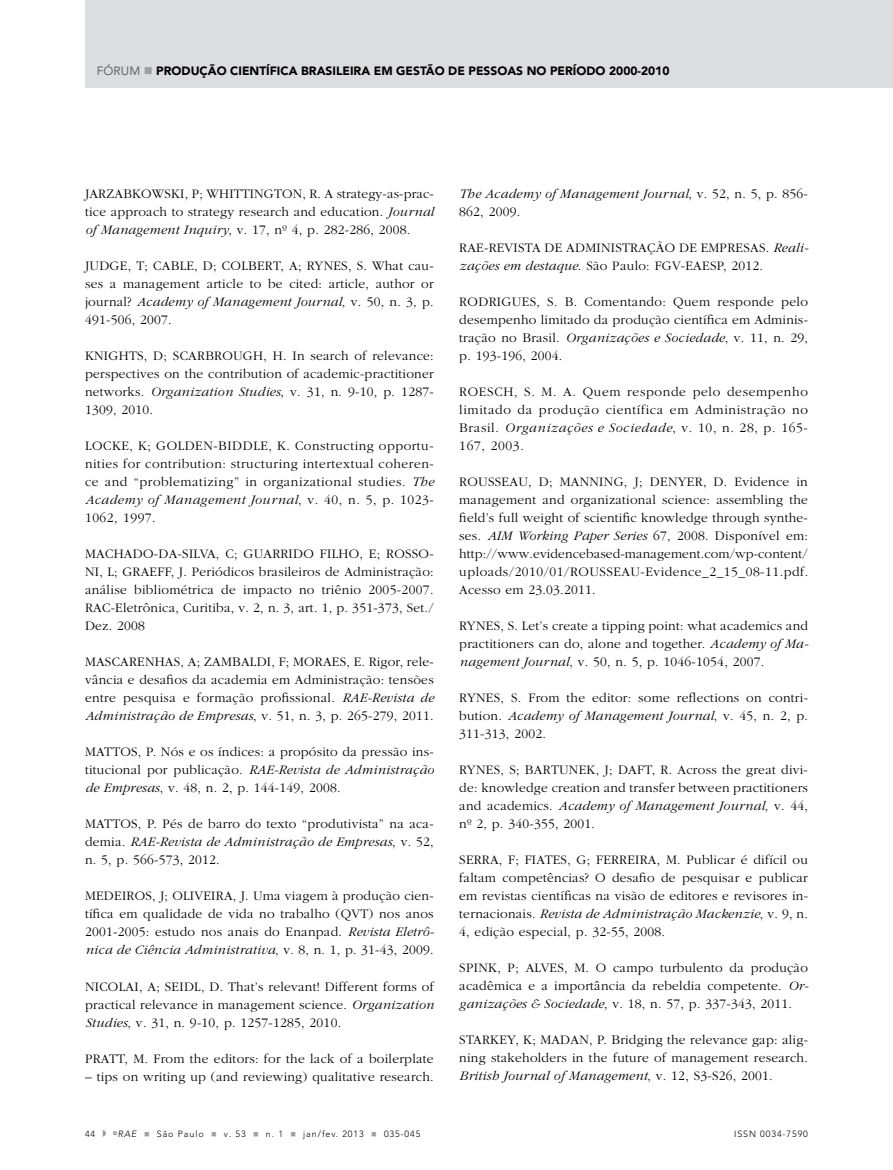
<style>
.page{position:relative;width:893px;height:1170px;background:#fff}
.page>*{position:absolute;margin:0;border:0;box-sizing:border-box;transform-origin:0 0}
.t1{font:300 13.5px/18px "Garamond";letter-spacing:.02em;color:#000;text-align:justify}
.t2{font:italic 300 13.5px/18px "Garamond";letter-spacing:.02em;color:#000}
.t3{font:900 12px "Avenir LT Std";color:#000}
.t4{font:300 9px "Avenir LT Std";letter-spacing:.1em;color:#000}
.s1{font-weight:400;color:#636466}
.s2{color:#9d9fa2}
.s3{font-style:italic}
.s4{font-style:normal}
</style>
<div class="page">
<div style="left:85px;top:0;width:808px;height:87px;background:#dcddde"></div>
<svg style="left:103px;top:1130px;width:3px;height:6px"></svg>
<p class="t3" style="left:97px;top:63px;width:574px"><span class="s1">FÓRUM</span> <span class="s2">■</span> PRODUÇÃO CIENTÍFICA BRASILEIRA EM GESTÃO DE PESSOAS NO PERÍODO 2000-2010</p>
<p class="t1" style="left:85px;top:185px;width:350px">JARZABKOWSKI, P; WHITTINGTON, R. A strategy-as-prac&shy;tice approach to strategy research and education. <span class="s3">Journal of Management Inquiry</span>, v. 17, nº 4, p. 282-286, 2008.</p>
<p class="t1" style="left:85px;top:257px;width:350px">JUDGE, T; CABLE, D; COLBERT, A; RYNES, S. What cau&shy;ses a management article to be cited: article, author or journal? <span class="s3">Academy of Management Journal</span>, v. 50, n. 3, p.<br>491-506, 2007.</p>
<p class="t1" style="left:85px;top:347px;width:350px">KNIGHTS, D; SCARBROUGH, H. In search of relevance: perspectives on the contribution of academic-practitioner networks. <span class="s3">Organization Studies</span>, v. 31, n. 9-10, p. 1287- 1309, 2010.</p>
<p class="t1" style="left:85px;top:437px;width:350px">LOCKE, K; GOLDEN-BIDDLE, K. Constructing opportu&shy;nities for contribution: structuring intertextual coheren&shy;ce and “problematizing” in organizational studies. <span class="s3">The Academy of Management Journal</span>, v. 40, n. 5, p. 1023- 1062, 1997.</p>
<p class="t1" style="left:85px;top:545px;width:22px">Machado</p>
<p class="t1" style="left:154px;top:545px;width:36px">-da-silva</p>
<p class="t1" style="left:216px;top:545px;width:57px">, C; Guarrido</p>
<p class="t1" style="left:320px;top:545px;width:17px">Filho</p>
<p class="t1" style="left:360px;top:545px;width:45px">, E; Rosso</p>
<p class="t1" style="left:429px;top:545px;width:6px">-</p>
<p class="t1" style="left:85px;top:563px;width:57px">ni, L; Graeff</p>
<p class="t1" style="left:85px;top:563px;width:350px;text-indent:86px">, J. Periódicos brasileiros de Administração: análise bibliométrica de impacto no triênio 2005-2007.<br>RAC-Eletrônica, Curitiba, v. 2, n. 3, art. 1, p. 351-373, Set./ Dez. 2008</p>
<p class="t1" style="left:85px;top:653px;width:350px">MASCARENHAS, A; ZAMBALDI, F; MORAES, E. Rigor, rele&shy;vância e desafios da academia em Administração: tensões entre pesquisa e formação profissional. <span class="s3">RAE-Revista de Administração de Empresas</span>, v. 51, n. 3, p. 265-279, 2011.</p>
<p class="t1" style="left:85px;top:743px;width:350px">MATTOS, P. Nós e os índices: a propósito da pressão ins&shy;titucional por publicação. <span class="s3">RAE-Revista de Administração de Empresas</span>, v. 48, n. 2, p. 144-149, 2008.</p>
<p class="t1" style="left:85px;top:815px;width:350px">MATTOS, P. Pés de barro do texto “produtivista” na aca&shy;demia. <span class="s3">RAE-Revista de Administração de Empresas</span>, v. 52, n. 5, p. 566-573, 2012.</p>
<p class="t1" style="left:85px;top:887px;width:351px">MEDEIROS, J; OLIVEIRA, J. Uma viagem à produção cien&shy;tífica em qualidade de vida no trabalho (QVT) nos anos 2001-2005: estudo nos anais do Enanpad. <span class="s3">Revista Eletrô&shy;nica de Ciência Administrativa</span>, v. 8, n. 1, p. 31-43, 2009.</p>
<p class="t1" style="left:85px;top:977px;width:350px">NICOLAI, A; SEIDL, D. That’s relevant! Different forms of practical relevance in management science. <span class="s3">Organization Studies</span>, v. 31, n. 9-10, p. 1257-1285, 2010.</p>
<p class="t1" style="left:85px;top:1049px;width:350px">PRATT, M. From the editors: for the lack of a boilerplate</p>
<p class="t1" style="left:85px;top:1067px;width:350px">– tips on writing up (and reviewing) qualitative research.</p>
<p class="t2" style="left:459px;top:185px;width:350px">The Academy of Management Journal<span class="s4">, v. 52, n. 5, p. 856-<br>862, 2009.</span></p>
<p class="t1" style="left:459px;top:239px;width:351px">RAE-REVISTA DE ADMINISTRAÇÃO DE EMPRESAS. <span class="s3">Reali&shy;zações em destaque</span>. São Paulo: FGV-EAESP, 2012.</p>
<p class="t1" style="left:459px;top:293px;width:350px">RODRIGUES, S. B. Comentando: Quem responde pelo desempenho limitado da produção científica em Adminis&shy;tração no Brasil. <span class="s3">Organizações e Sociedade</span>, v. 11, n. 29, p. 193-196, 2004.</p>
<p class="t1" style="left:459px;top:383px;width:350px">ROESCH, S. M. A. Quem responde pelo desempenho limitado da produção científica em Administração no Brasil. <span class="s3">Organizações e Sociedade</span>, v. 10, n. 28, p. 165- 167, 2003.</p>
<p class="t1" style="left:459px;top:473px;width:350px">ROUSSEAU, D; MANNING, J; DENYER, D. Evidence in management and organizational science: assembling the field’s full weight of scientific knowledge through synthe&shy;ses. <span class="s3">AIM Working Paper Series</span> 67, 2008. Disponível em: http://www.evidencebased-management.com/wp-content/ uploads/2010/01/ROUSSEAU-Evidence_2_15_08-11.pdf.<br>Acesso em 23.03.2011.</p>
<p class="t1" style="left:459px;top:617px;width:351px">RYNES, S. Let’s create a tipping point: what academics and practitioners can do, alone and together. <span class="s3">Academy of Ma&shy;nagement Journal</span>, v. 50, n. 5, p. 1046-1054, 2007.</p>
<p class="t1" style="left:459px;top:689px;width:350px">RYNES, S. From the editor: some reflections on contri&shy;bution. <span class="s3">Academy of Management Journal</span>, v. 45, n. 2, p.<br>311-313, 2002.</p>
<p class="t1" style="left:459px;top:761px;width:85px">Rynes , S; Bart</p>
<p class="t1" style="left:559px;top:761px;width:20px">unek</p>
<p class="t1" style="left:459px;top:761px;width:350px;text-indent:136px">, J; Daft, R. Across the great divi&shy;de: knowledge creation and transfer between practitioners and academics. <span class="s3">Academy of Management Journal</span>, v. 44, nº 2, p. 340-355, 2001.</p>
<p class="t1" style="left:459px;top:851px;width:350px">SERRA, F; FIATES, G; FERREIRA, M. Publicar é difícil ou faltam competências? O desafio de pesquisar e publicar em revistas científicas na visão de editores e revisores in&shy;ternacionais. <span class="s3">Revista de Administração Mackenzie</span>, v. 9, n.<br>4, edição especial, p. 32-55, 2008.</p>
<p class="t1" style="left:459px;top:959px;width:351px">SPINK, P; ALVES, M. O campo turbulento da produção acadêmica e a importância da rebeldia competente. <span class="s3">Or&shy;ganizações &amp; Sociedade</span>, v. 18, n. 57, p. 337-343, 2011.</p>
<p class="t1" style="left:459px;top:1031px;width:16px">Starke</p>
<p class="t1" style="left:507px;top:1031px;width:55px">y, K; Madan</p>
<p class="t1" style="left:459px;top:1031px;width:350px;text-indent:130px">, P. Bridging the relevance gap: alig&shy;ning stakeholders in the future of management research.<br><span class="s3">British Journal of Management</span>, v. 12, S3-S26, 2001.</p>
<p class="t4" style="left:85px;top:1128px;width:12px">44</p>
<p class="t4" style="left:113px;top:1128px;width:309px"><sup>©</sup><span class="s3">RAE</span> <span class="s2">■</span> São Paulo <span class="s2">■</span> v. 53 <span class="s2">■</span> n. 1 <span class="s2">■</span> jan/fev. 2013 <span class="s2">■</span> 035-045</p>
<p class="t4" style="left:734px;top:1128px;width:75px">ISSN 0034-7590</p>
</div>
